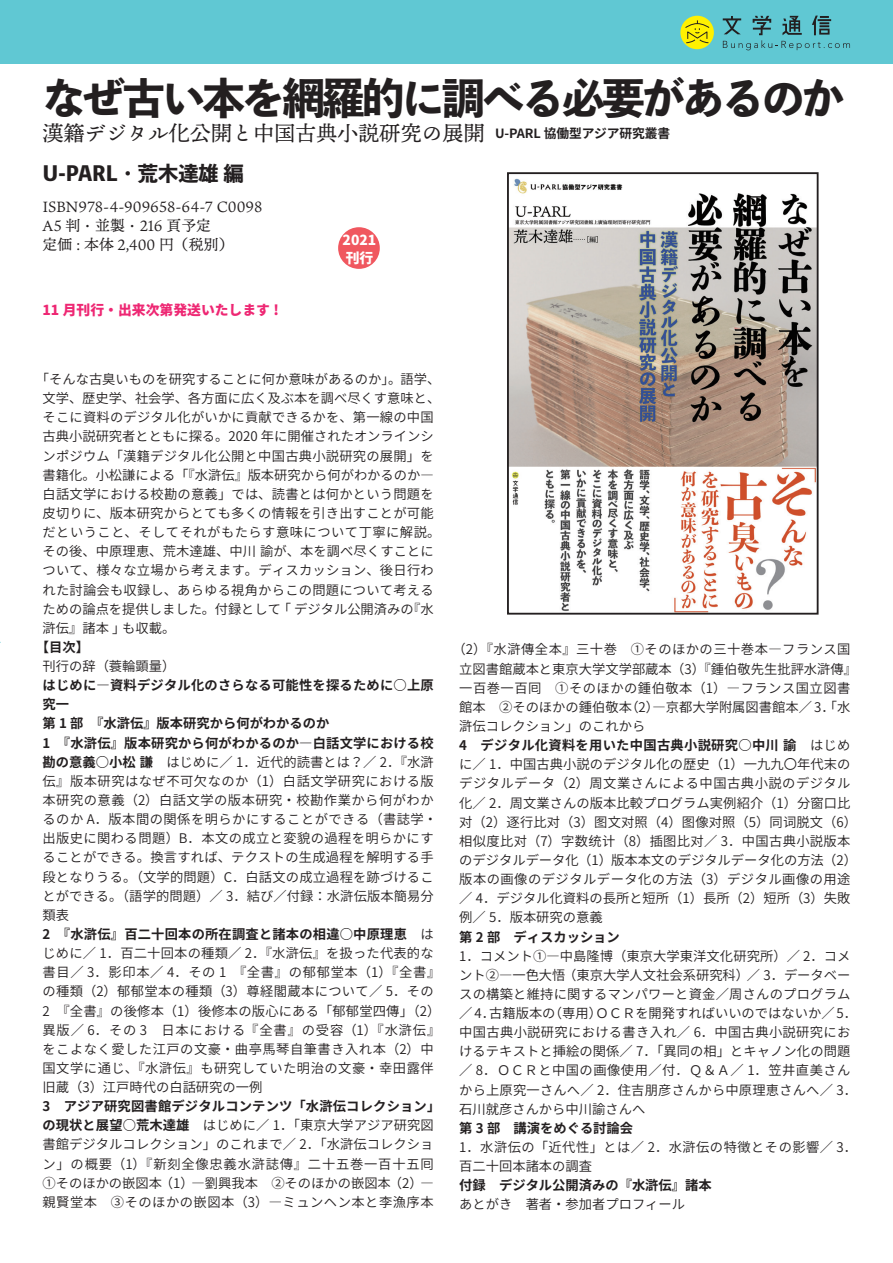
<style>
.page{position:relative;width:893px;height:1263px;background:#fff}
.page>*{position:absolute;margin:0;border:0;box-sizing:border-box;transform-origin:0 0}
.t1{font:800 42.45px "Toppan Bunkyu Midashi Gothic Std N";letter-spacing:-.06em;color:#231f20}
.t2{font:21.3px "Ten Mincho";letter-spacing:-.01em;color:#231f20}
.t3{font:800 20.25px "Toppan Bunkyu Midashi Gothic Std N";color:#231f20}
.t4{font:14.85px/19.2px "Ten Mincho";color:#231f20}
.t5{font:800 13.8px "Source Han Sans";color:#ee2773}
.t6{font:800 13.8px/18.1px "Source Han Sans";color:#fff}
.t7{font:13.35px/19.2px "Source Han Sans";letter-spacing:.015em;color:#231f20}
.t8{font:700 13.35px "Source Han Sans";color:#231f20}
.t9{font:13.35px/19.2px "Source Han Sans";letter-spacing:.035em;color:#231f20}
.s1{font-weight:700}
</style>
<div class="page">
<div style="left:0;top:0;width:893px;height:64px;background:#60c8d3"></div>
<svg style="left:723px;top:16px;width:127px;height:34px"></svg>
<div style="left:680px;top:16px;width:34px;height:33px;background:#fff101;border-radius:50%"></div>
<svg style="left:684px;top:20px;width:26px;height:24px"></svg>
<img style="left:510px;top:178px;width:306px;height:434px">
<div style="left:507px;top:172px;width:312px;height:443px;border:2px solid #231f20"></div>
<div style="left:338px;top:227px;width:42px;height:42px;background:#f0575f;border-radius:50%"></div>
<h1 class="t1" style="left:43px;top:65px;width:803px">なぜ古い本を網羅的に調べる必要があるのか</h1>
<h2 class="t2" style="left:43px;top:121px;width:629px">漢籍デジタル化公開と中国古典小説研究の展開 <sup>U-PARL</sup> <sup>協働型アジア研究叢書</sup></h2>
<h3 class="t3" style="left:43px;top:158px;width:202px">U-PARL・荒木達雄 編</h3>
<p class="t4" style="left:43px;top:197px;width:221px">ISBN978-4-909658-64-7 C0098<br>A5 判・並製・216 頁予定<br>定価 : 本体 2,400 円（税別）</p>
<p class="t6" style="left:343px;top:231px;width:35px">2021刊行</p>
<p class="t5" style="left:43px;top:302px;width:238px">11 月刊行・出来次第発送いたします !</p>
<p class="t7" style="left:43px;top:370px;width:399px;text-indent:-7px">「そんな古臭いものを研究することに何か意味があるのか」。語学、文学、歴史学、社会学、各方面に広く及ぶ本を調べ尽くす意味と、そこに資料のデジタル化がいかに貢献できるかを、第一線の中国古典小説研究者とともに探る。2020 年に開催されたオンラインシンポジウム「漢籍デジタル化公開と中国古典小説研究の展開」を書籍化。小松謙による「『水滸伝』版本研究から何がわかるのか―白話文学における校勘の意義」では、読書とは何かという問題を皮切りに、版本研究からとても多くの情報を引き出すことが可能だということ、そしてそれがもたらす意味について丁寧に解説。その後、中原理恵、荒木達雄、中川 諭が、本を調べ尽くすことについて、様々な立場から考えます。ディスカッション、後日行われた討論会も収録し、あらゆる視角からこの問題について考えるための論点を提供しました。付録として｢デジタル公開済みの『水滸伝』諸本｣も収載。</p>
<p class="t8" style="left:36px;top:639px;width:55px">【目次】</p>
<p class="t7" style="left:43px;top:657px;width:134px">刊行の辞（蓑輪顕量）</p>
<p class="t7" style="left:43px;top:676px;width:399px"><span class="s1">はじめに―資料デジタル化のさらなる可能性を探るために○上原究一<br>第 1 部　『水滸伝』版本研究から何がわかるのか<br>1　『水滸伝』版本研究から何がわかるのか―白話文学における校勘の意義○小松 謙</span>　はじめに／ 1．近代的読書とは？／ 2．『水滸伝』版本研究はなぜ不可欠なのか（1）白話文学研究における版本研究の意義（2）白話文学の版本研究・校勘作業から何がわかるのか A．版本間の関係を明らかにすることができる（書誌学・出版史に関わる問題）B．本文の成立と変貌の過程を明らかにすることができる。換言すれば、テクストの生成過程を解明する手段となりうる。（文学的問題）C．白話文の成立過程を跡づけることができる。（語学的問題）／ 3．結び／付録：水滸伝版本簡易分類表<br><span class="s1">2　『水滸伝』百二十回本の所在調査と諸本の相違○中原理恵</span>　はじめに／ 1．百二十回本の種類／ 2．『水滸伝』を扱った代表的な書目／ 3．影印本／ 4．その 1　『全書』の郁郁堂本（1）『全書』の種類（2）郁郁堂本の種類（3）尊経閣蔵本について／ 5．その<br>2　『全書』の後修本（1）後修本の版心にある「郁郁堂四傳」（2）異版／ 6．その 3　日本における『全書』の受容（1）『水滸伝』をこよなく愛した江戸の文豪・曲亭馬琴自筆書き入れ本（2）中国文学に通じ、『水滸伝』も研究していた明治の文豪・幸田露伴旧蔵（3）江戸時代の白話研究の一例</p>
<p class="t7" style="left:43px;top:1097px;width:406px"><span class="s1">3　アジア研究図書館デジタルコンテンツ「水滸伝コレクション」の現状と展望○荒木達雄</span>　はじめに／ 1．「東京大学アジア研究図書館デジタルコレクション」のこれまで／ 2．「水滸伝コレクション」の概要（1）『新刻全像忠義水滸誌傳』二十五巻一百十五囘　①そのほかの嵌図本（1）―劉興我本　②そのほかの嵌図本（2）―親賢堂本　③そのほかの嵌図本（3）―ミュンヘン本と李漁序本</p>
<p class="t7" style="left:459px;top:640px;width:399px;text-indent:-7px">（2）『水滸傳全本』三十巻　①そのほかの三十巻本―フランス国立図書館蔵本と東京大学文学部蔵本（3）『鍾伯敬先生批評水滸傳』一百巻一百囘　①そのほかの鍾伯敬本（1）―フランス国立図書館本　②そのほかの鍾伯敬本（2）―京都大学附属図書館本／ 3．「水滸伝コレクション」のこれから<br><span class="s1">4　デジタル化資料を用いた中国古典小説研究○中川 諭　</span>はじめに／ 1．中国古典小説のデジタル化の歴史（1）一九九〇年代末のデジタルデータ（2）周文業さんによる中国古典小説のデジタル化／ 2．周文業さんの版本比較プログラム実例紹介（1）分窗口比对（2）逐行比对（3）图文对照（4）图像对照（5）同词脱文（6）相似度比对（7）字数统计（8）插图比对／ 3．中国古典小説版本のデジタルデータ化（1）版本本文のデジタルデータ化の方法（2）版本の画像のデジタルデータ化の方法（3）デジタル画像の用途／ 4．デジタル化資料の長所と短所（1）長所（2）短所（3）失敗例／ 5．版本研究の意義</p>
<p class="t8" style="left:459px;top:929px;width:162px">第 2 部　ディスカッション</p>
<p class="t7" style="left:459px;top:946px;width:399px">1．コメント①―中島隆博（東京大学東洋文化研究所）／ 2．コメント②―一色大悟（東京大学人文社会系研究科）／ 3．データベースの構築と維持に関するマンパワーと資金／周さんのプログラム／ 4．古籍版本の（専用）ＯＣＲを開発すればいいのではないか／ 5．中国古典小説研究における書き入れ／ 6．中国古典小説研究におけるテキストと挿絵の関係／ 7．「異同の相」とキャノン化の問題／ 8．ＯＣＲと中国の画像使用／付．Ｑ＆Ａ／ 1．笠井直美さんから上原究一さんへ／ 2．住吉朋彦さんから中原理恵さんへ／ 3．石川就彦さんから中川諭さんへ</p>
<p class="t8" style="left:459px;top:1120px;width:175px">第 3 部　講演をめぐる討論会</p>
<p class="t9" style="left:459px;top:1138px;width:399px">1．水滸伝の「近代性」とは／ 2．水滸伝の特徴とその影響／ 3．百二十回本諸本の調査</p>
<p class="t8" style="left:459px;top:1178px;width:254px">付録　デジタル公開済みの『水滸伝』諸本</p>
<p class="t7" style="left:459px;top:1195px;width:227px">あとがき　著者・参加者プロフィール</p>
</div>
